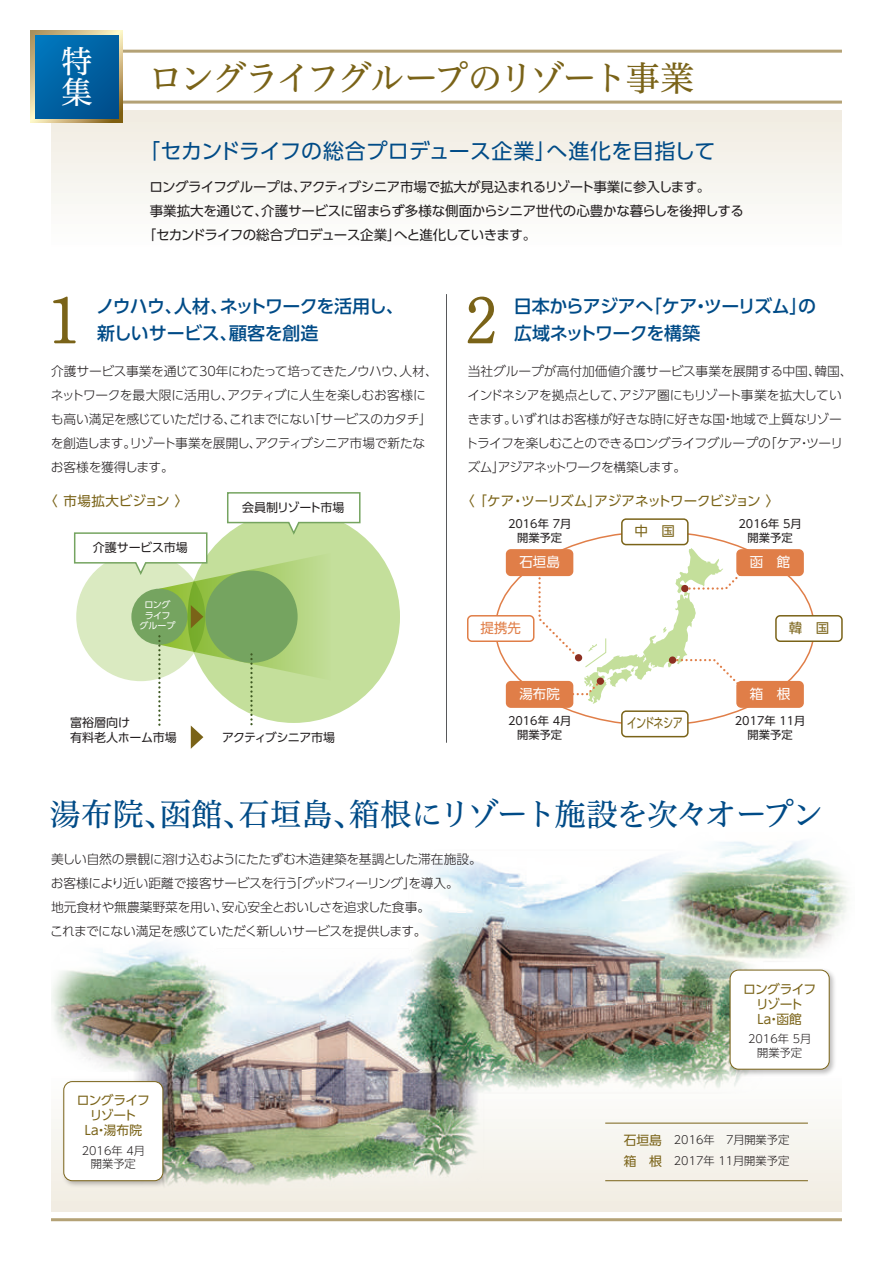
<style>
.page{position:relative;width:893px;height:1263px;background:#fff}
.page>*{position:absolute;margin:0;border:0;box-sizing:border-box;transform-origin:0 0}
.t1{font:34.5px "Hiragino UD Serif Std W4";letter-spacing:-.08em;color:#7a6318}
.t2{font:31.5px "Hiragino UD Serif Std W4";letter-spacing:-.04em;color:#004b87}
.t3{font:31.5px/31.5px "Hiragino UD Serif Std W4";color:#fff}
.t4{font:21px "UD Shin Go Pro";letter-spacing:.005em;color:#004b87}
.t5{font:500 18px/27px "UD Shin Go Pro";letter-spacing:-.035em;color:#004b87}
.t6{font:13.5px "UD Shin Go Pro";letter-spacing:-.03em;color:#231f20}
.t7{font:13.5px "UD Shin Go Pro";letter-spacing:-.055em;color:#231f20}
.t8{font:13.5px "UD Shin Go Pro";letter-spacing:-.015em;color:#7a6318}
.t9{font:13.5px "UD Shin Go Pro";color:#fff}
.t10{font:13.5px "UD Shin Go Pro";letter-spacing:.005em;color:#7a6318}
.t11{font:13.5px "UD Shin Go Pro";letter-spacing:-.045em;color:#7a6318}
.t12{font:13.5px "UD Shin Go Pro";letter-spacing:-.045em;color:#7a6318;scale:.75 1}
.t13{font:13.5px "UD Shin Go Pro";color:#e07e48}
.t14{font:300 12.75px/24px "UD Shin Go Pro";letter-spacing:-.03em;color:#231f20}
.t15{font:12.75px/15px "UD Shin Go Pro";letter-spacing:-.055em;color:#7a6318;text-align:center}
.t16{font:12px "UD Shin Go Pro";letter-spacing:-.04em;color:#231f20}
.t17{font:12px/14.4px "UD Shin Go Pro";color:#231f20}
.t18{font:12px "UD Shin Go Pro";letter-spacing:-.02em;color:#231f20}
.t19{font:300 11.25px/13.5px "UD Shin Go Pro";color:#231f20;text-align:center}
.t20{font:11.25px/13.5px "UD Shin Go Pro";color:#231f20;text-align:center}
.t21{font:9px/10.5px "UD Shin Go Pro";letter-spacing:-.05em;color:#fff;text-align:center}
.s1{font-weight:400;font-size:12.75px;color:#7a6318}
</style>
<div class="page">
<div style="left:51px;top:111px;width:791px;height:160px;background:linear-gradient(to bottom,#f0ece1,#fff)"></div>
<div style="left:51px;top:1051px;width:791px;height:160px;background:#f2eee4"></div>
<div style="left:621px;top:518px;width:68px;height:27px;border:2px solid #7a6318;border-radius:4px"></div>
<div style="left:621px;top:710px;width:68px;height:27px;border:2px solid #7a6318;border-radius:4px"></div>
<div style="left:467px;top:615px;width:67px;height:27px;border:2px solid #e07e48;border-radius:4px"></div>
<div style="left:775px;top:615px;width:68px;height:27px;border:2px solid #7a6318;border-radius:4px"></div>
<div style="left:737px;top:682px;width:66px;height:25px;background:#e07e48;border-radius:4px"></div>
<div style="left:736px;top:681px;width:68px;height:27px;border:2px solid #e07e48;border-radius:4px"></div>
<div style="left:507px;top:550px;width:66px;height:25px;background:#e07e48;border-radius:4px"></div>
<div style="left:506px;top:549px;width:67px;height:27px;border:2px solid #e07e48;border-radius:4px"></div>
<div style="left:507px;top:682px;width:66px;height:25px;background:#e07e48;border-radius:4px"></div>
<div style="left:506px;top:681px;width:67px;height:27px;border:2px solid #e07e48;border-radius:4px"></div>
<svg style="left:537px;top:548px;width:223px;height:156px"></svg>
<div style="left:737px;top:550px;width:66px;height:25px;background:#e07e48;border-radius:4px"></div>
<div style="left:736px;top:549px;width:68px;height:27px;border:2px solid #e07e48;border-radius:4px"></div>
<div style="left:681px;top:585px;width:7px;height:7px;background:#8d2f21;border-radius:50%"></div>
<hr style="left:51px;top:101px;width:791px;height:3px;background:#b4a276">
<hr style="left:51px;top:1218px;width:791px;height:3px;background:#b4a276">
<hr style="left:51px;top:50px;width:791px;height:3px;background:#b4a276">
<svg style="left:31px;top:31px;width:91px;height:91px"></svg>
<svg style="left:35px;top:35px;width:83px;height:83px"></svg>
<svg style="left:53px;top:297px;width:23px;height:46px"></svg>
<svg style="left:468px;top:297px;width:26px;height:46px"></svg>
<img style="left:51px;top:841px;width:798px;height:344px">
<img style="left:59px;top:1077px;width:113px;height:109px">
<div style="left:64px;top:1081px;width:99px;height:100px;background:#fff;border-radius:9px"></div>
<div style="left:63px;top:1081px;width:100px;height:100px;border:1px solid #7a6318;border-radius:9px"></div>
<img style="left:725px;top:965px;width:113px;height:113px">
<div style="left:730px;top:970px;width:99px;height:99px;background:#fff;border-radius:9px"></div>
<div style="left:730px;top:970px;width:100px;height:99px;border:1px solid #7a6318;border-radius:9px"></div>
<hr style="left:605px;top:1123px;width:203px;height:1px;background:#7a6318">
<hr style="left:605px;top:1180px;width:203px;height:1px;background:#7a6318">
<div style="left:188px;top:510px;width:212px;height:213px;background:#c4df9b;border-radius:50%"></div>
<svg style="left:74px;top:492px;width:287px;height:257px"></svg>
<hr style="left:446px;top:294px;width:1px;height:449px;background:#57585a">
<h2 class="t3" style="left:61px;top:43px;width:32px">特集</h2>
<h1 class="t1" style="left:149px;top:51px;width:547px">ロングライフグループのリゾート事業</h1>
<h3 class="t4" style="left:139px;top:134px;width:578px">「セカンドライフの総合プロデュース企業」へ進化を目指して</h3>
<p class="t6" style="left:149px;top:176px;width:562px">ロングライフグループは、アクティブシニア市場で拡大が見込まれるリゾート事業に参入します。</p>
<p class="t6" style="left:150px;top:200px;width:596px">事業拡大を通じて、介護サービスに留まらず多様な側面からシニア世代の心豊かな暮らしを後押しする</p>
<p class="t7" style="left:143px;top:224px;width:395px">「セカンドライフの総合プロデュース企業」へと進化していきます。</p>
<h3 class="t5" style="left:96px;top:292px;width:309px">ノウハウ、人材、ネットワークを活用し、新しいサービス、顧客を創造</h3>
<p class="t14" style="left:51px;top:358px;width:389px">介護サービス事業を通じて30年にわたって培ってきたノウハウ、人材、ネットワークを最大限に活用し、アクティブに人生を楽しむお客様にも高い満足を感じていただける、これまでにない「サービスのカタチ」を創造します。リゾート事業を展開し、アクティブシニア市場で新たなお客様を獲得します。</p>
<h3 class="t5" style="left:514px;top:292px;width:304px">日本からアジアへ「ケア・ツーリズム」の広域ネットワークを構築</h3>
<p class="t14" style="left:465px;top:358px;width:389px">当社グループが高付加価値介護サービス事業を展開する中国、韓国、インドネシアを拠点として、アジア圏にもリゾート事業を拡大していきます。いずれはお客様が好きな時に好きな国・地域で上質なリゾートライフを楽しむことのできるロングライフグループの「ケア・ツーリズム」アジアネットワークを構築します。</p>
<p class="t10" style="left:44px;top:490px;width:145px">〈 市場拡大ビジョン 〉</p>
<p class="t8" style="left:461px;top:490px;width:320px">〈 「ケア・ツーリズム」アジアネットワークビジョン 〉</p>
<p class="t16" style="left:242px;top:498px;width:104px">会員制リゾート市場</p>
<p class="t18" style="left:93px;top:538px;width:96px">介護サービス市場</p>
<p class="t21" style="left:139px;top:599px;width:37px">ロングライフグループ</p>
<p class="t17" style="left:70px;top:715px;width:108px">富裕層向け<br>有料老人ホーム市場</p>
<p class="t16" style="left:222px;top:728px;width:115px">アクティブシニア市場</p>
<p class="t20" style="left:508px;top:517px;width:65px">2016年 7月開業予定</p>
<p class="t9" style="left:519px;top:551px;width:42px">石垣島</p>
<p class="t11" style="left:635px;top:520px;width:42px">中　国</p>
<p class="t20" style="left:738px;top:517px;width:65px">2016年 5月開業予定</p>
<p class="t9" style="left:750px;top:551px;width:42px">函　館</p>
<p class="t13" style="left:480px;top:617px;width:42px">提携先</p>
<p class="t11" style="left:789px;top:617px;width:42px">韓　国</p>
<p class="t9" style="left:519px;top:683px;width:42px">湯布院</p>
<p class="t20" style="left:508px;top:714px;width:65px">2016年 4月開業予定</p>
<p class="t12" style="left:627px;top:712px;width:76px">インドネシア</p>
<p class="t9" style="left:750px;top:683px;width:42px">箱　根</p>
<p class="t20" style="left:735px;top:714px;width:72px">2017年 11月開業予定</p>
<h2 class="t2" style="left:50px;top:790px;width:776px">湯布院、函館、石垣島、箱根にリゾート施設を次々オープン</h2>
<p class="t14" style="left:50px;top:847px;width:433px">美しい自然の景観に溶け込むようにたたずむ木造建築を基調とした滞在施設。お客様により近い距離で接客サービスを行う「グッドフィーリング」を導入。<br>地元食材や無農薬野菜を用い、安心安全とおいしさを追求した食事。<br>これまでにない満足を感じていただく新しいサービスを提供します。</p>
<p class="t15" style="left:77px;top:1092px;width:75px">ロングライフリゾート<br>Ｌａ・湯布院</p>
<p class="t19" style="left:82px;top:1143px;width:65px">2016年 4月開業予定</p>
<p class="t15" style="left:743px;top:981px;width:75px">ロングライフリゾート<br>Ｌａ・函館</p>
<p class="t19" style="left:748px;top:1032px;width:65px">2016年 5月開業予定</p>
<p class="t19" style="left:624px;top:1129px;width:167px;line-height:21px;text-align:left"><span class="s1">石垣島</span> 2016年 7月開業予定<span class="s1">箱　根</span> 2017年 11月開業予定</p>
</div>
